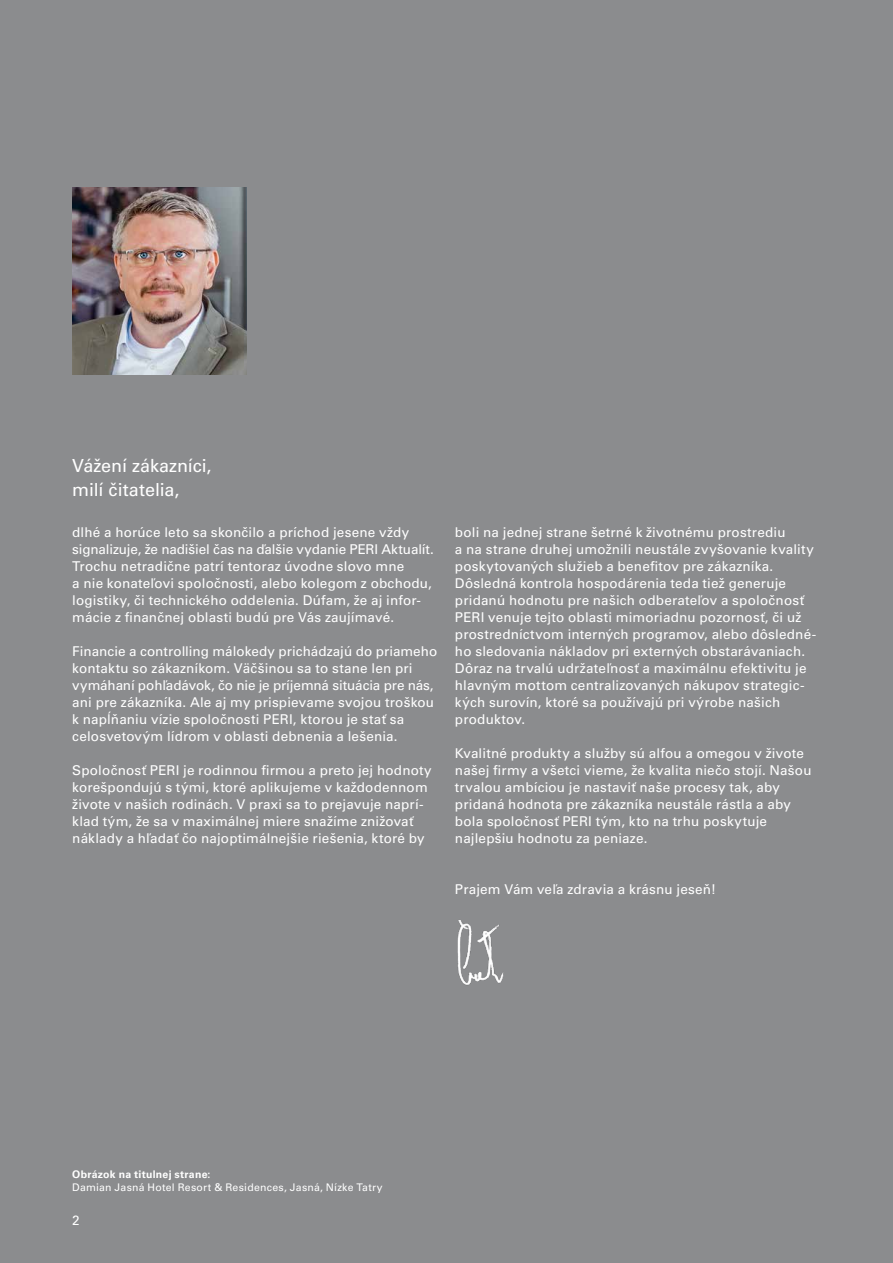
<style>
.page{position:relative;width:893px;height:1263px;background:#8b8c8e}
.page>*{position:absolute;margin:0;border:0;box-sizing:border-box;transform-origin:0 0}
.t1{font:18px/24px "Univers LTCYR 55 Roman";letter-spacing:-.005em;color:#fff}
.t2{font:13.5px/17px "Univers LTCYR 55 Roman";letter-spacing:.01em;color:#fff}
.t3{font:10.5px "Univers LTCYR 55 Roman";letter-spacing:.025em;color:#fff}
.t4{font:700 10.5px "Univers LT Pro";letter-spacing:.025em;color:#fff}
</style>
<div class="page">
<img style="left:72px;top:187px;width:175px;height:187px">
<img style="left:457px;top:920px;width:47px;height:65px">
<h1 class="t1" style="left:72px;top:453px;width:141px">Vážení zákazníci, milí čitatelia,</h1>
<p class="t2" style="left:72px;top:523px;width:363px">dlhé a horúce leto sa skončilo a príchod jesene vždy signalizuje, že nadišiel čas na ďalšie vydanie PERI Aktualít.<br>Trochu netradične patrí tentoraz úvodne slovo mne<br>a nie konateľovi spoločnosti, alebo kolegom z obchodu, logistiky, či technického oddelenia. Dúfam, že aj infor&shy;mácie z finančnej oblasti budú pre Vás zaujímavé.</p>
<p class="t2" style="left:72px;top:642px;width:367px">Financie a controlling málokedy prichádzajú do priameho kontaktu so zákazníkom. Väčšinou sa to stane len pri vymáhaní pohľadávok, čo nie je príjemná situácia pre nás, ani pre zákazníka. Ale aj my prispievame svojou troškou k napĺňaniu vízie spoločnosti PERI, ktorou je stať sa celosvetovým lídrom v oblasti debnenia a lešenia.</p>
<p class="t2" style="left:72px;top:761px;width:361px">Spoločnosť PERI je rodinnou firmou a preto jej hodnoty korešpondujú s tými, ktoré aplikujeme v každodennom živote v našich rodinách. V praxi sa to prejavuje naprí&shy;klad tým, že sa v maximálnej miere snažíme znižovať náklady a hľadať čo najoptimálnejšie riešenia, ktoré by</p>
<p class="t2" style="left:455px;top:523px;width:363px">boli na jednej strane šetrné k životnému prostrediu<br>a na strane druhej umožnili neustále zvyšovanie kvality poskytovaných služieb a benefitov pre zákazníka.<br>Dôsledná kontrola hospodárenia teda tiež generuje pridanú hodnotu pre našich odberateľov a spoločnosť PERI venuje tejto oblasti mimoriadnu pozornosť, či už prostredníctvom interných programov, alebo dôsledné&shy;ho sledovania nákladov pri externých obstarávaniach.<br>Dôraz na trvalú udržateľnosť a maximálnu efektivitu je hlavným mottom centralizovaných nákupov strategic&shy;kých surovín, ktoré sa používajú pri výrobe našich produktov.</p>
<p class="t2" style="left:455px;top:744px;width:358px">Kvalitné produkty a služby sú alfou a omegou v živote našej firmy a všetci vieme, že kvalita niečo stojí. Našou trvalou ambíciou je nastaviť naše procesy tak, aby pridaná hodnota pre zákazníka neustále rástla a aby bola spoločnosť PERI tým, kto na trhu poskytuje najlepšiu hodnotu za peniaze.</p>
<p class="t2" style="left:455px;top:880px;width:263px">Prajem Vám veľa zdravia a krásnu jeseň!</p>
<p class="t4" style="left:72px;top:1168px;width:140px">Obrázok na titulnej strane:</p>
<p class="t3" style="left:72px;top:1180px;width:312px">Damian Jasná Hotel Resort &amp; Residences, Jasná, Nízke Tatry</p>
<p class="t2" style="left:72px;top:1211px;width:9px">2</p>
</div>
